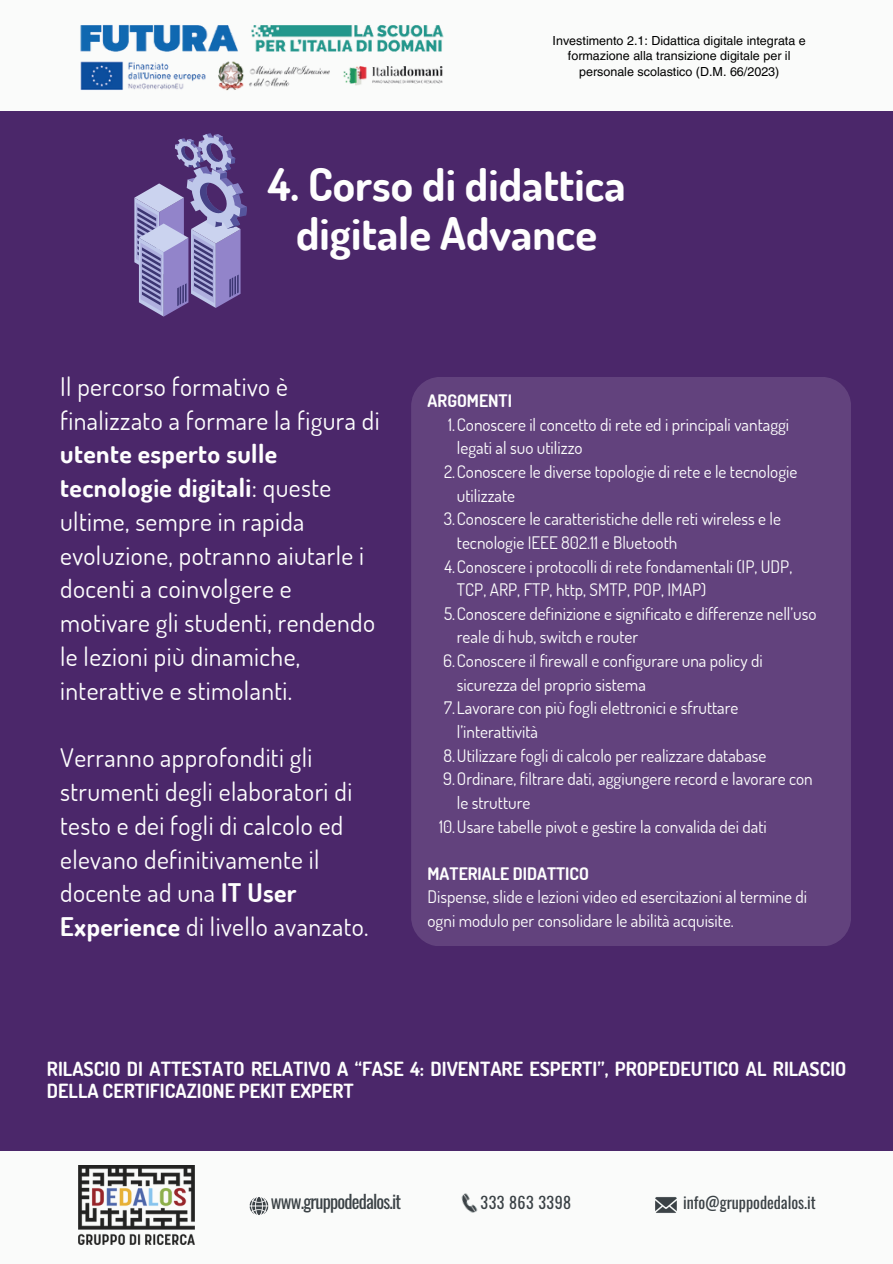
<style>
.page{position:relative;width:893px;height:1264px;background:#fff}
.page>*{position:absolute;margin:0;border:0;box-sizing:border-box;transform-origin:0 0}
.t1{font:700 45px/48.3px "Dosis";color:#fefefe;text-align:center}
.t2{font:25.65px/33.8px "Dosis";letter-spacing:.015em;color:#fefefe}
.t3{font:700 19.5px/22.5px "Dosis";color:#fefefe}
.t4{font:18.3px "Oswald";letter-spacing:-.045em;color:#3b4246}
.t5{font:17.25px/23.7px "Dosis";color:#fefefe}
.t6{font:700 17.25px "Dosis";color:#fefefe}
.t7{font:16.05px "Oswald";color:#3b4246}
.t8{font:16.05px "Oswald";letter-spacing:.03em;color:#3b4246}
.t9{font:12.45px "Helvetica LT Pro";color:#000}
.s1{font-weight:700}
</style>
<div class="page">
<div style="left:0;top:0;width:892px;height:1263px;background:#4b276a"></div>
<div style="left:0;top:0;width:892px;height:110px;background:#fafbfa"></div>
<img style="left:80px;top:25px;width:364px;height:66px">
<div style="left:411px;top:377px;width:440px;height:568px;background:#62427d;border-radius:29px"></div>
<svg style="left:134px;top:133px;width:113px;height:183px"></svg>
<div style="left:0;top:1150px;width:892px;height:113px;background:#fafbfa"></div>
<img style="left:78px;top:1165px;width:116px;height:79px">
<img style="left:249px;top:1197px;width:20px;height:18px">
<img style="left:461px;top:1193px;width:17px;height:20px">
<img style="left:655px;top:1197px;width:22px;height:16px">
<p class="t9" style="left:552px;top:36px;width:255px">Investimento 2.1: Didattica digitale integrata e</p>
<p class="t9" style="left:568px;top:52px;width:224px">formazione alla transizione digitale per il</p>
<p class="t9" style="left:579px;top:67px;width:202px">personale scolastico (D.M. 66/2023)</p>
<h6 class="t1" style="left:268px;top:159px;width:359px">4. Corso di didattica digitale Advance</h6>
<p class="t2" style="left:60px;top:369px;width:321px">Il percorso formativo è finalizzato a formare la figura di <span class="s1">utente esperto sulle tecnologie digitali</span>: queste ultime, sempre in rapida evoluzione, potranno aiutarle i docenti a coinvolgere e motivare gli studenti, rendendo le lezioni più dinamiche, interattive e stimolanti.</p>
<p class="t2" style="left:60px;top:740px;width:310px">Verranno approfonditi gli strumenti degli elaboratori di testo e dei fogli di calcolo ed elevano definitivamente il docente ad una <span class="s1">IT User<br>Experience</span> di livello avanzato.</p>
<p class="t6" style="left:427px;top:389px;width:86px">ARGOMENTI</p>
<p class="t5" style="left:457px;top:412px;width:334px;text-indent:-9px">1.Conoscere il concetto di rete ed i principali vantaggi legati al suo utilizzo</p>
<p class="t5" style="left:457px;top:459px;width:342px;text-indent:-13px">2.Conoscere le diverse topologie di rete e le tecnologie utilizzate</p>
<p class="t5" style="left:457px;top:506px;width:326px;text-indent:-13px">3.Conoscere le caratteristiche delle reti wireless e le tecnologie IEEE 802.11 e Bluetooth</p>
<h1 class="t5" style="left:457px;top:554px;width:337px;text-indent:-12px">4.Conoscere i protocolli di rete fondamentali (IP, UDP,<br>TCP, ARP, FTP, http, SMTP, POP, IMAP)</h1>
<h2 class="t5" style="left:457px;top:601px;width:361px;text-indent:-13px">5.Conoscere definizione e significato e differenze nell’uso reale di hub, switch e router</h2>
<h2 class="t5" style="left:457px;top:648px;width:307px;text-indent:-14px">6.Conoscere il firewall e configurare una policy di sicurezza del proprio sistema</h2>
<h5 class="t5" style="left:457px;top:695px;width:283px;text-indent:-13px">7.Lavorare con più fogli elettronici e sfruttare l’interattività</h5>
<p class="t5" style="left:443px;top:743px;width:324px">8.Utilizzare fogli di calcolo per realizzare database</p>
<p class="t5" style="left:457px;top:766px;width:357px;text-indent:-14px">9.Ordinare, filtrare dati, aggiungere record e lavorare con le strutture</p>
<p class="t5" style="left:439px;top:813px;width:329px">10.Usare tabelle pivot e gestire la convalida dei dati</p>
<p class="t5" style="left:427px;top:861px;width:381px"><span class="s1">MATERIALE DIDATTICO<br></span>Dispense, slide e lezioni video ed esercitazioni al termine di ogni modulo per consolidare le abilità acquisite.</p>
<p class="t3" style="left:47px;top:1056px;width:801px">RILASCIO DI ATTESTATO RELATIVO A “FASE 4: DIVENTARE ESPERTI”, PROPEDEUTICO AL RILASCIO<br>DELLA CERTIFICAZIONE PEKIT EXPERT</p>
<p class="t4" style="left:271px;top:1186px;width:132px">www.gruppodedalos.it</p>
<p class="t8" style="left:480px;top:1189px;width:92px">333 863 3398</p>
<p class="t7" style="left:683px;top:1189px;width:134px">info@gruppodedalos.it</p>
</div>
